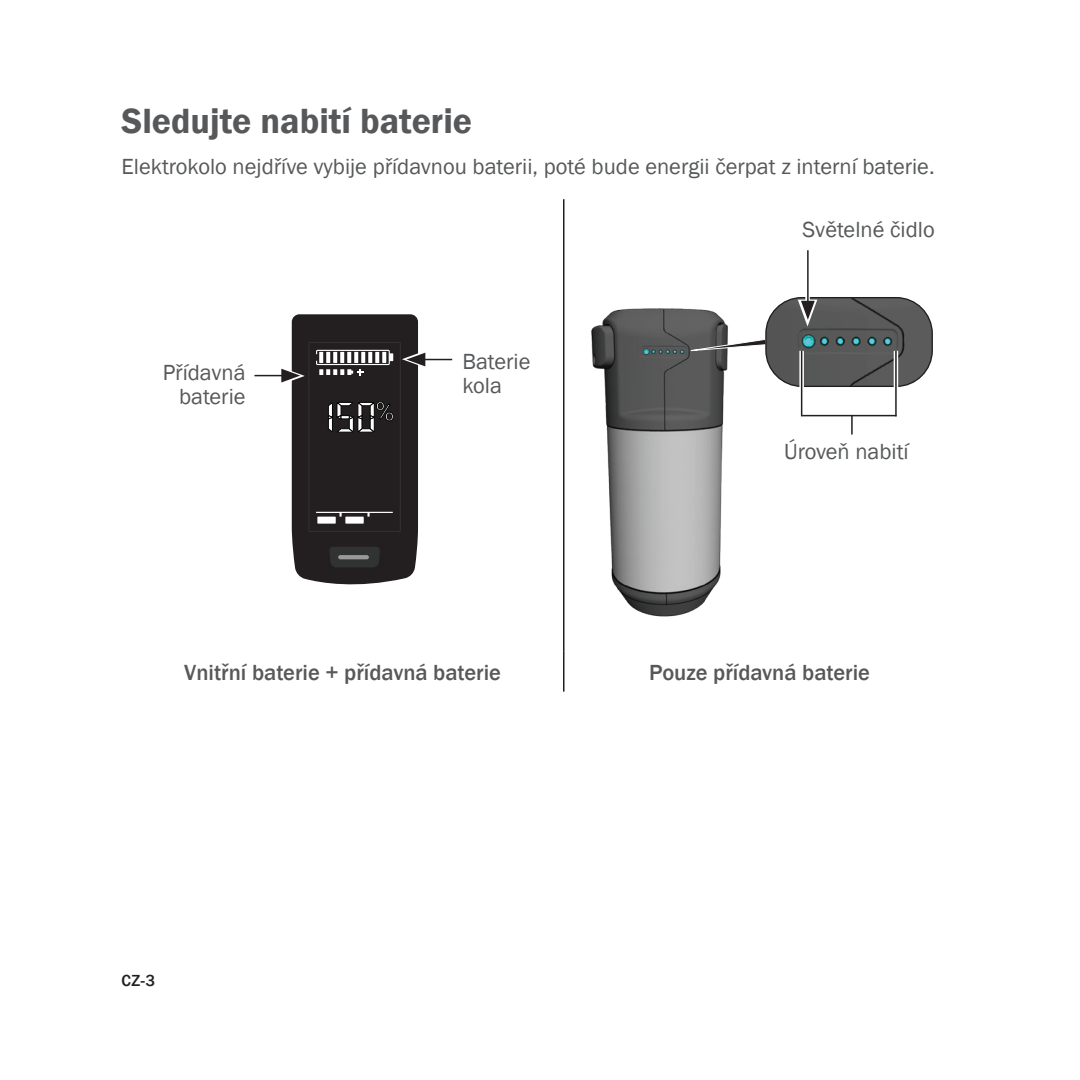
<style>
.page{position:relative;width:1080px;height:1080px;background:#fff}
.page>*{position:absolute;margin:0;border:0;box-sizing:border-box;transform-origin:0 0}
.Subhead_1{font:600 36px "Franklin Gothic";color:#57585a}
.Body{font:22.5px/24px "Franklin Gothic";color:#57585a}
.Table_Head_Center{font:500 22.5px "Franklin Gothic";color:#57585a}
.t1{font:500 16.5px "Franklin Gothic LT Pro";color:#231f20}
</style>
<div class="page">
<hr style="left:563px;top:199px;width:2px;height:453px;background:#231f20">
<hr style="left:563px;top:652px;width:2px;height:40px;background:#231f20">
<svg style="left:429px;top:358px;width:24px;height:3px"></svg>
<hr style="left:421px;top:359px;width:31px;height:1px;background:#231f20">
<svg style="left:254px;top:374px;width:24px;height:3px"></svg>
<hr style="left:254px;top:375px;width:32px;height:1px;background:#231f20">
<svg style="left:278px;top:314px;width:151px;height:271px"></svg>
<img style="left:591px;top:308px;width:133px;height:309px">
<hr style="left:807px;top:250px;width:2px;height:56px;background:#231f20">
<svg style="left:690px;top:298px;width:242px;height:88px"></svg>
<svg style="left:799px;top:351px;width:5px;height:65px"></svg>
<hr style="left:801px;top:351px;width:1px;height:65px;background:#231f20">
<hr style="left:894px;top:351px;width:4px;height:65px;background:#fff">
<hr style="left:895px;top:351px;width:2px;height:65px;background:#231f20">
<hr style="left:802px;top:415px;width:95px;height:1px;background:#231f20">
<hr style="left:851px;top:415px;width:2px;height:20px;background:#231f20">
<p class="Subhead_1" style="left:122px;top:99px;width:352px">Sledujte nabití baterie</p>
<p class="Body" style="left:122px;top:155px;width:815px">Elektrokolo nejdříve vybije přídavnou baterii, poté bude energii čerpat z interní baterie.</p>
<p class="Body" style="left:163px;top:361px;width:84px;text-align:right">Přídavná baterie</p>
<p class="Body" style="left:462px;top:350px;width:70px">Baterie kola</p>
<p class="Body" style="left:802px;top:218px;width:134px">Světelné čidlo</p>
<p class="Body" style="left:784px;top:440px;width:126px">Úroveň nabití</p>
<p class="Table_Head_Center" style="left:184px;top:658px;width:318px">Vnitřní baterie + přídavná baterie</p>
<p class="Table_Head_Center" style="left:649px;top:658px;width:222px">Pouze přídavná baterie</p>
<p class="t1" style="left:122px;top:972px;width:35px">CZ-3</p>
</div>
